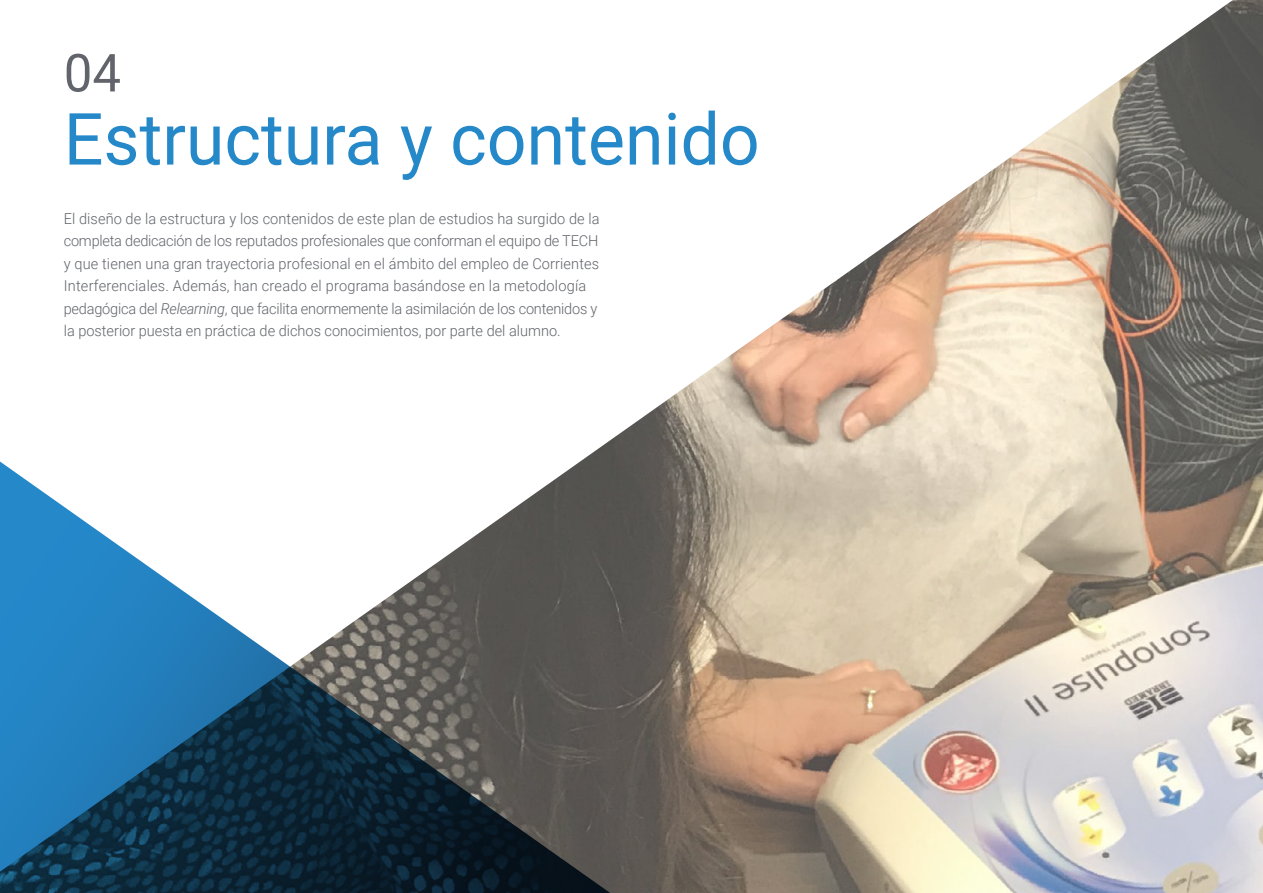
<style>
.page{position:relative;width:1263px;height:893px;background:#fff}
.page>*{position:absolute;margin:0;border:0;box-sizing:border-box;transform-origin:0 0}
.t1{font:72px "Roboto";color:#2488c9}
.t2{font:52.5px "Roboto";color:#61646a}
.t3{font:300 15px/22.5px "Roboto";color:#61646a}
.s1{font-style:italic}
</style>
<div class="page">
<img style="left:602px;top:0;width:661px;height:893px">
<svg style="left:0;top:446px;width:640px;height:447px"></svg>
<h2 class="t2" style="left:64px;top:36px;width:59px">04</h2>
<h1 class="t1" style="left:64px;top:89px;width:697px">Estructura y contenido</h1>
<p class="t3" style="left:64px;top:207px;width:537px">El diseño de la estructura y los contenidos de este plan de estudios ha surgido de la completa dedicación de los reputados profesionales que conforman el equipo de TECH y que tienen una gran trayectoria profesional en el ámbito del empleo de Corrientes Interferenciales. Además, han creado el programa basándose en la metodología pedagógica del <span class="s1">Relearning</span>, que facilita enormemente la asimilación de los contenidos y la posterior puesta en práctica de dichos conocimientos, por parte del alumno.</p>
</div>
